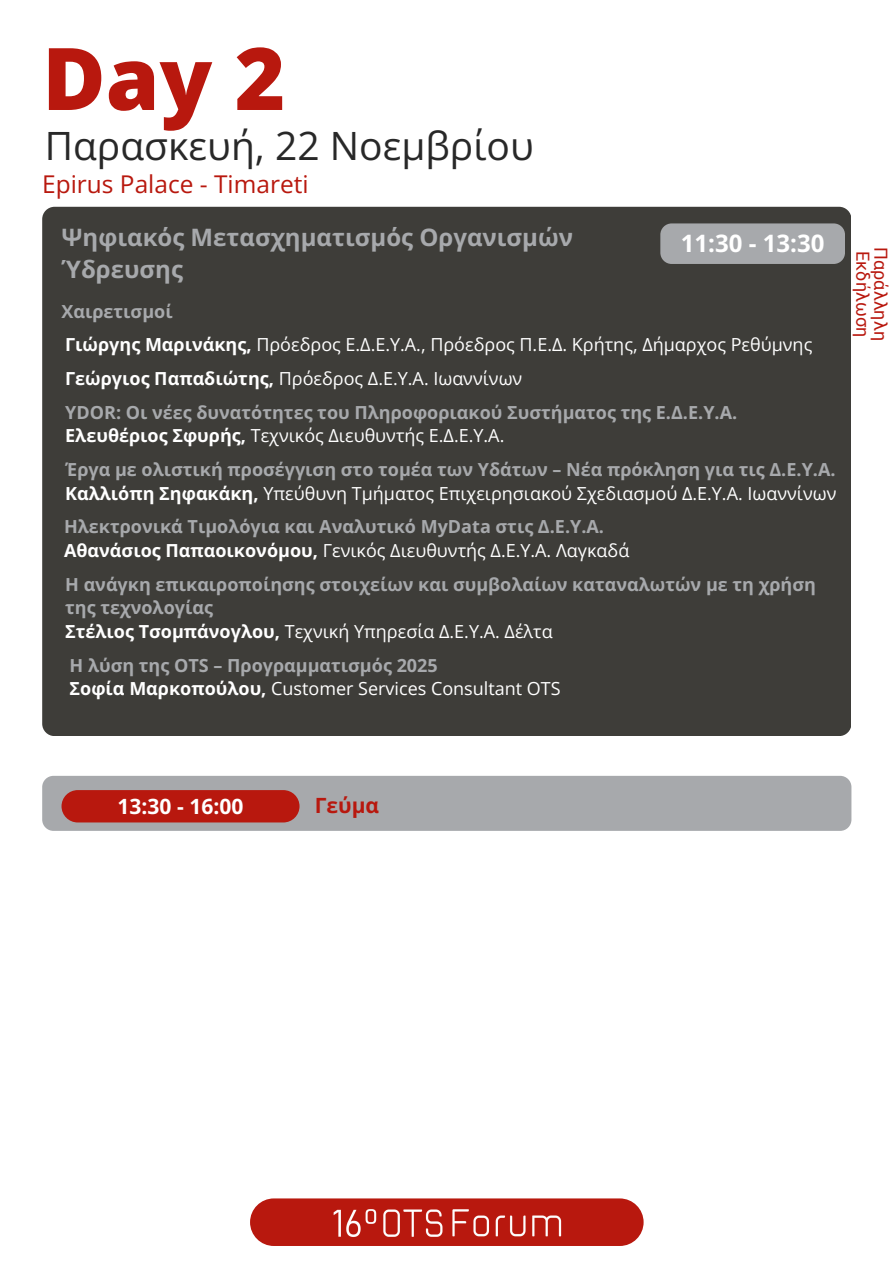
<style>
.page{position:relative;width:894px;height:1264px;background:#fff}
.page>*{position:absolute;margin:0;border:0;box-sizing:border-box;transform-origin:0 0}
.t1{font:800 86.4px "Open Sans";color:#b8180e}
.t2{font:39px "Open Sans";color:#282828}
.t3{font:24.45px "Open Sans";color:#b8180e}
.t4{font:700 24px/31.5px "Open Sans";color:#a7a9ac}
.t5{font:700 24px "Open Sans";color:#fff}
.t6{font:700 21px "Open Sans";color:#fff}
.t7{font:700 21px "Open Sans";color:#b8180e}
.t8{font:18px "Open Sans";color:#fff}
.t9{font:700 18px/23.7px "Open Sans";color:#a7a9ac}
.t10{font:18px "Roboto";color:#b8180e}
.s1{font-weight:700}
</style>
<div class="page">
<div style="left:250px;top:1198px;width:393px;height:47px;background:#b8180e;border-radius:24px"></div>
<img style="left:333px;top:1209px;width:228px;height:28px">
<div style="left:42px;top:207px;width:808px;height:529px;background:#3e3d39;border-radius:12px"></div>
<div style="left:660px;top:223px;width:184px;height:41px;background:#a7a9ac;border-radius:11px"></div>
<div style="left:42px;top:775px;width:809px;height:55px;background:#a7a9ac;border-radius:11px"></div>
<div style="left:61px;top:790px;width:238px;height:32px;background:#b8180e;border-radius:16px"></div>
<h1 class="t1" style="left:42px;top:18px;width:244px">Day 2</h1>
<h2 class="t2" style="left:45px;top:118px;width:490px">Παρασκευή, 22 Νοεμβρίου</h2>
<p class="t3" style="left:42px;top:167px;width:268px">Epirus Palace - Timareti</p>
<h3 class="t4" style="left:61px;top:221px;width:513px">Ψηφιακός Μετασχηματισμός Οργανισμών<br>Ύδρευσης</h3>
<p class="t9" style="left:61px;top:299px;width:113px">Χαιρετισμοί</p>
<p class="t5" style="left:680px;top:226px;width:145px">11:30 - 13:30</p>
<h3 class="t8" style="left:65px;top:332px;width:748px"><span class="s1">Γιώργης Μαρινάκης,</span> Πρόεδρος Ε.Δ.Ε.Υ.Α., Πρόεδρος Π.Ε.Δ. Κρήτης, Δήμαρχος Ρεθύμνης</h3>
<p class="t8" style="left:65px;top:366px;width:458px"><span class="s1">Γεώργιος Παπαδιώτης,</span> Πρόεδρος Δ.Ε.Υ.Α. Ιωαννίνων</p>
<p class="t9" style="left:65px;top:400px;width:673px">YDOR: Οι νέες δυνατότητες του Πληροφοριακού Συστήματος της Ε.Δ.Ε.Υ.Α.</p>
<p class="t8" style="left:65px;top:423px;width:440px"><span class="s1">Ελευθέριος Σφυρής,</span> Τεχνικός Διευθυντής Ε.Δ.Ε.Υ.Α.</p>
<p class="t9" style="left:65px;top:457px;width:771px">Έργα με ολιστική προσέγγιση στο τομέα των Υδάτων – Νέα πρόκληση για τις Δ.Ε.Υ.Α.</p>
<p class="t8" style="left:65px;top:480px;width:772px"><span class="s1">Καλλιόπη Σηφακάκη,</span> Υπεύθυνη Τμήματος Επιχειρησιακού Σχεδιασμού Δ.Ε.Υ.Α. Ιωαννίνων</p>
<p class="t9" style="left:64px;top:514px;width:541px">Ηλεκτρονικά Τιμολόγια και Αναλυτικό MyData στις Δ.Ε.Υ.Α.</p>
<p class="t8" style="left:64px;top:538px;width:566px"><span class="s1">Αθανάσιος Παπαοικονόμου,</span> Γενικός Διευθυντής Δ.Ε.Υ.Α. Λαγκαδά</p>
<p class="t9" style="left:65px;top:572px;width:752px">Η ανάγκη επικαιροποίησης στοιχείων και συμβολαίων καταναλωτών με τη χρήση της τεχνολογίας</p>
<p class="t8" style="left:65px;top:618px;width:489px"><span class="s1">Στέλιος Τσομπάνογλου,</span> Τεχνική Υπηρεσία Δ.Ε.Υ.Α. Δέλτα</p>
<h5 class="t9" style="left:69px;top:653px;width:369px">Η λύση της OTS – Προγραμματισμός 2025</h5>
<p class="t8" style="left:69px;top:676px;width:492px"><span class="s1">Σοφία Μαρκοπούλου,</span> Customer Services Consultant OTS</p>
<h6 class="t10" style="left:873px;top:251px;width:87px;rotate:90deg">Εκδήλωση</h6>
<h6 class="t10" style="left:891px;top:247px;width:95px;rotate:90deg">Παράλληλη</h6>
<p class="t6" style="left:118px;top:791px;width:127px">13:30 - 16:00</p>
<h5 class="t7" style="left:315px;top:790px;width:66px">Γεύμα</h5>
</div>
